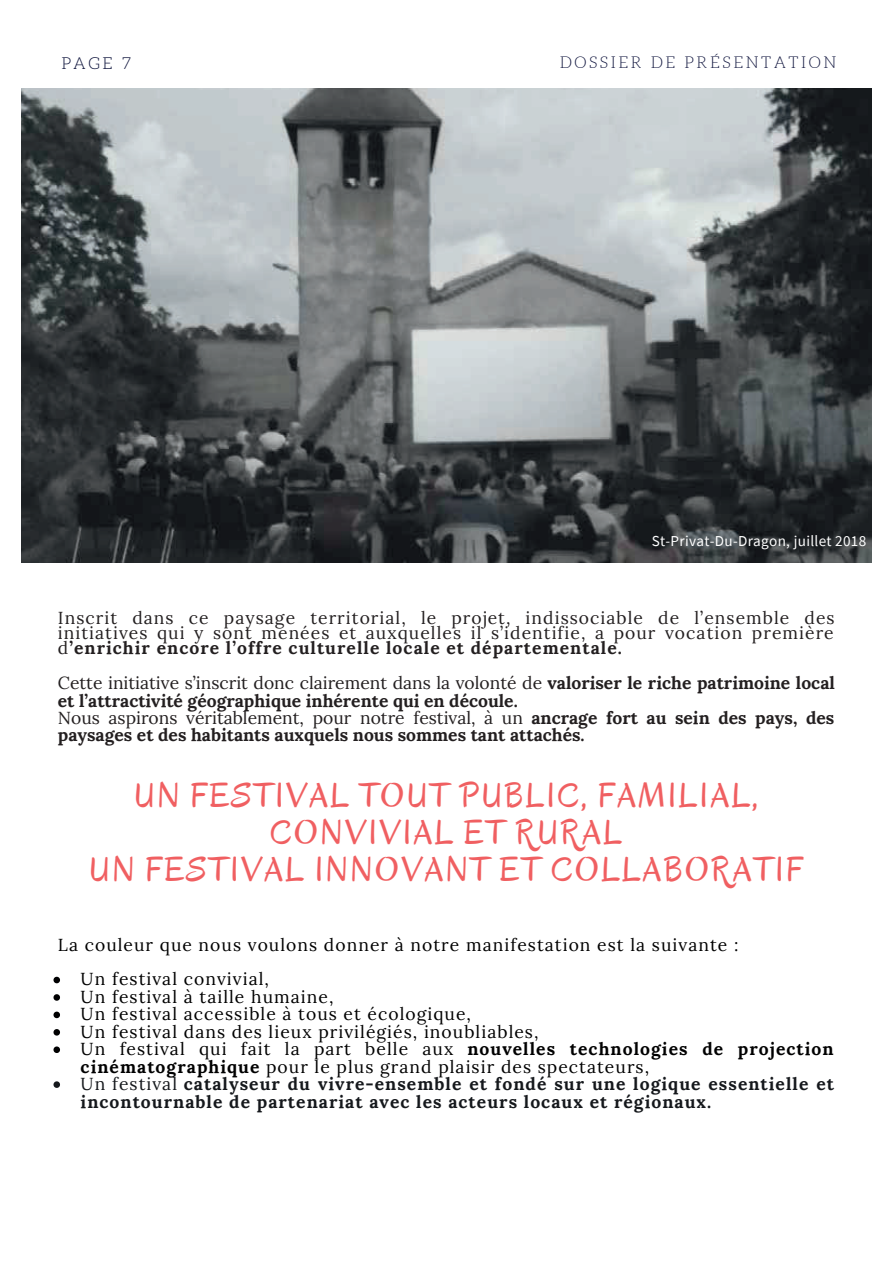
<style>
.page{position:relative;width:893px;height:1263px;background:#fff}
.page>*{position:absolute;margin:0;border:0;box-sizing:border-box;transform-origin:0 0}
.t1{font:34.95px/37px "Oregano";letter-spacing:.06em;color:#f05f61;text-align:center}
.t2{font:17.4px/17.4px "Lora";letter-spacing:.06em;color:#000001}
.t3{font:700 17.4px/17.4px "Lora";color:#231f20}
.t4{font:17.4px/15.3px "Lora";letter-spacing:.06em;color:#231f20;text-align:justify}
.t5{font:300 16.5px "Aleo";color:#0e143c}
.t6{font:300 16.05px "Aleo";letter-spacing:.16em;color:#0f143d}
.t7{font:15.15px "Source Sans Pro";letter-spacing:.02em;color:#fff}
.s1{font-weight:700}
.s2{font-weight:400}
.s3{color:#15181c}
.s4{font-weight:700;color:#15181c}
</style>
<div class="page">
<svg style="left:53px;top:977px;width:7px;height:6px"></svg>
<svg style="left:53px;top:994px;width:7px;height:7px"></svg>
<svg style="left:53px;top:1012px;width:7px;height:6px"></svg>
<svg style="left:53px;top:1029px;width:7px;height:6px"></svg>
<svg style="left:53px;top:1046px;width:7px;height:7px"></svg>
<svg style="left:53px;top:1081px;width:7px;height:7px"></svg>
<img style="left:21px;top:88px;width:851px;height:474px">
<p class="t5" style="left:62px;top:54px;width:71px">PAGE 7</p>
<p class="t6" style="left:560px;top:53px;width:278px">DOSSIER DE PRÉSENTATION</p>
<p class="t7" style="left:652px;top:531px;width:216px">St-Privat-Du-Dragon, juillet 2018</p>
<p class="t4" style="left:58px;top:609px;width:778px">Inscrit dans ce paysage territorial, le projet, indissociable de l’ensemble des initiatives qui y sont menées et auxquelles il s’identifie, a pour vocation première d<span class="s1">’enrichir encore l’offre culturelle locale et départementale.</span></p>
<p class="t3" style="left:58px;top:672px;width:779px"><span class="s2">Cette initiative s’inscrit donc clairement dans la volonté de</span> valoriser le riche patrimoine local et l’attractivité géographique inhérente qui en découle.<br><span class="s2">Nous aspirons véritablement, pour notre festival, à un</span> ancrage fort au sein des pays, des paysages et des habitants auxquels nous sommes tant attachés.</p>
<h1 class="t1" style="left:89px;top:777px;width:716px">UN FESTIVAL TOUT PUBLIC, FAMILIAL,<br>CONVIVIAL ET RURAL<br>UN FESTIVAL INNOVANT ET COLLABORATIF</h1>
<p class="t2" style="left:81px;top:926px;width:659px;line-height:34.8px;text-indent:-23px">La couleur que nous voulons donner à notre manifestation est la suivante :<br>Un festival convivial,</p>
<p class="t2" style="left:81px;top:987px;width:755px">Un festival à taille humaine,<br>Un festival accessible à tous et écologique,<br>Un festival dans des lieux privilégiés, inoubliables,<br>Un festival qui fait la part belle aux <span class="s1">nouvelles technologies de projection cinématographique</span> pour le plus grand plaisir des spectateurs,<br><span class="s3">Un festival</span> <span class="s4">catalyseur du vivre-ensemble et fondé sur une logique essentielle et incontournable de partenariat avec les acteurs locaux et régionaux.</span></p>
</div>
